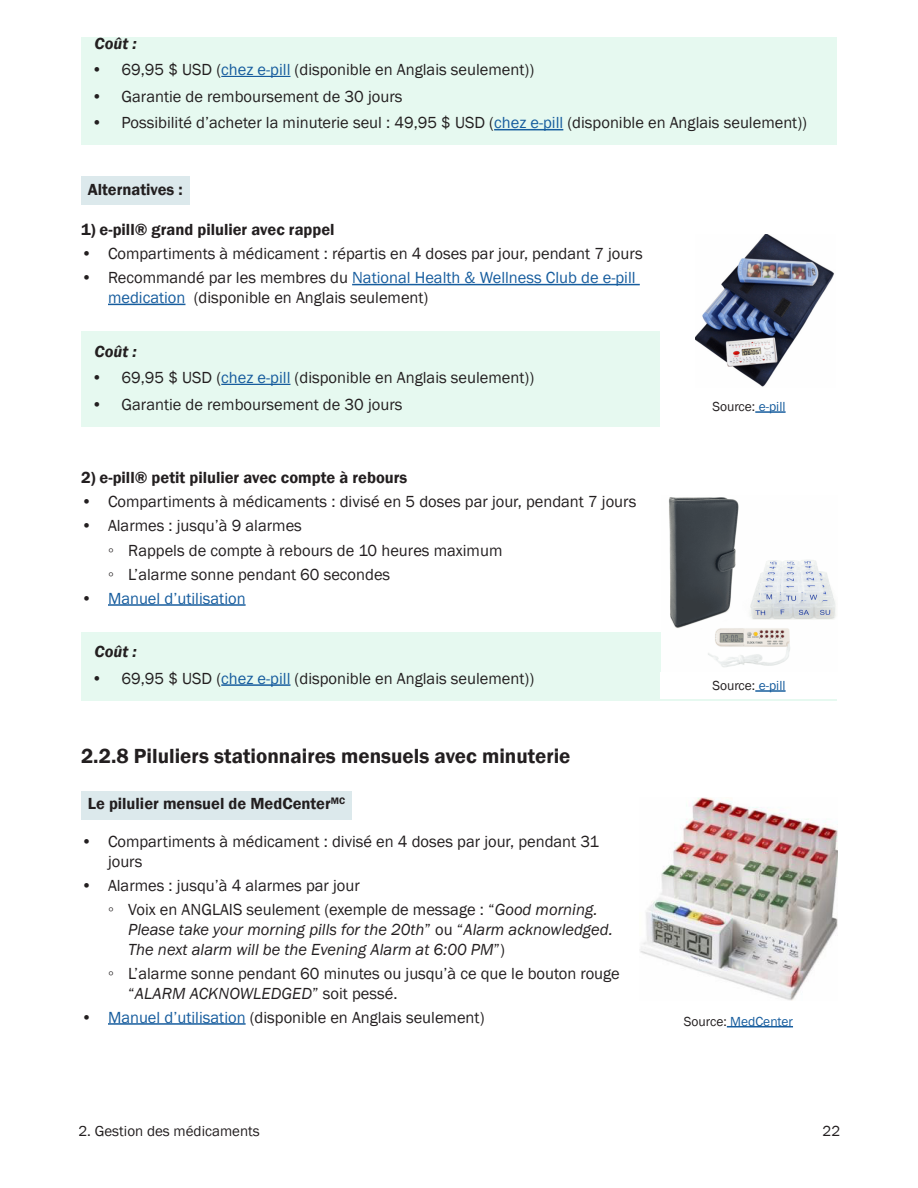
<style>
.page{position:relative;width:918px;height:1188px;background:#fff}
.page>*{position:absolute;margin:0;border:0;box-sizing:border-box;transform-origin:0 0}
.sub-heading_-_12_pts{font:600 21px "Franklin Gothic";color:#231f20}
.t1{font:16.5px/19.8px "Franklin Gothic";color:#231f20}
.t2{font:italic 16.5px/19.8px "Franklin Gothic";color:#231f20}
.sub-sub_headig_10_5{font:600 16.5px "Franklin Gothic";color:#231f20}
.t3{font:16.5px "Franklin Gothic";color:#175d9e}
.Cost_box{font:italic 600 16.5px "Franklin Gothic";color:#231f20}
.bullets{font:15px "Franklin Gothic";color:#231f20}
.bullets-2{font:15px "Franklin Gothic";letter-spacing:-.02em;color:#231f20}
.Paragraph_Style_1{font:13.5px "Franklin Gothic";color:#231f20}
.Paragraph_Style_1-2{font:13.5px "Franklin Gothic";color:#175d9e}
.s1{color:#175d9e}
.s2{color:#231f20}
.s3{font-style:normal}
.s4{font-style:italic}
</style>
<div class="page">
<div style="left:81px;top:37px;width:756px;height:28px;background:#e6f9f0"></div>
<div style="left:81px;top:50px;width:756px;height:42px;background:#e6f9f0"></div>
<hr style="left:221px;top:76px;width:69px;height:1px;background:#175d9e">
<div style="left:81px;top:77px;width:756px;height:42px;background:#e6f9f0"></div>
<div style="left:81px;top:103px;width:756px;height:42px;background:#e6f9f0"></div>
<hr style="left:494px;top:129px;width:69px;height:1px;background:#175d9e">
<div style="left:81px;top:177px;width:109px;height:28px;background:#dce9ec"></div>
<hr style="left:352px;top:284px;width:288px;height:1px;background:#175d9e">
<hr style="left:108px;top:304px;width:77px;height:1px;background:#175d9e">
<div style="left:81px;top:332px;width:756px;height:41px;background:#e6f9f0"></div>
<div style="left:81px;top:358px;width:756px;height:42px;background:#e6f9f0"></div>
<hr style="left:221px;top:384px;width:69px;height:1px;background:#175d9e">
<div style="left:81px;top:385px;width:756px;height:41px;background:#e6f9f0"></div>
<hr style="left:108px;top:604px;width:138px;height:2px;background:#175d9e">
<div style="left:81px;top:632px;width:756px;height:42px;background:#e6f9f0"></div>
<div style="left:81px;top:659px;width:756px;height:41px;background:#e6f9f0"></div>
<hr style="left:221px;top:684px;width:69px;height:2px;background:#175d9e">
<div style="left:81px;top:791px;width:271px;height:28px;background:#dce9ec"></div>
<hr style="left:108px;top:1023px;width:138px;height:2px;background:#175d9e">
<img style="left:640px;top:798px;width:198px;height:203px">
<div style="left:661px;top:234px;width:176px;height:194px;background:#fff"></div>
<img style="left:695px;top:235px;width:139px;height:152px">
<hr style="left:755px;top:411px;width:31px;height:2px;background:#175d9e">
<div style="left:661px;top:672px;width:176px;height:27px;background:#fff"></div>
<hr style="left:755px;top:690px;width:31px;height:2px;background:#175d9e">
<img style="left:662px;top:497px;width:175px;height:175px">
<hr style="left:727px;top:1026px;width:66px;height:1px;background:#175d9e">
<p class="Cost_box" style="left:94px;top:33px;width:44px">Coût :</p>
<p class="t1" style="left:92px;top:60px;width:444px">• 69,95 $ USD (<span class="s1">chez e-pill</span> (disponible en Anglais seulement))</p>
<p class="t1" style="left:92px;top:87px;width:313px">• Garantie de remboursement de 30 jours</p>
<p class="t1" style="left:92px;top:113px;width:717px">• Possibilité d’acheter la minuterie seul : 49,95 $ USD (<span class="s1">chez e-pill</span> (disponible en Anglais seulement))</p>
<p class="sub-sub_headig_10_5" style="left:88px;top:179px;width:97px">Alternatives :</p>
<p class="sub-sub_headig_10_5" style="left:81px;top:219px;width:255px">1) e-pill® grand pilulier avec rappel</p>
<p class="t1" style="left:81px;top:244px;width:563px">• Compartiments à médicament : répartis en 4 doses par jour, pendant 7 jours</p>
<p class="t1" style="left:108px;top:268px;width:529px;text-indent:-27px">• Recommandé par les membres du <span class="s1">National Health &amp; Wellness Club de e-pill medication</span> (disponible en Anglais seulement)</p>
<p class="Cost_box" style="left:94px;top:341px;width:44px">Coût :</p>
<p class="t1" style="left:92px;top:368px;width:444px">• 69,95 $ USD (<span class="s1">chez e-pill</span> (disponible en Anglais seulement))</p>
<p class="t1" style="left:92px;top:395px;width:313px">• Garantie de remboursement de 30 jours</p>
<p class="sub-sub_headig_10_5" style="left:81px;top:467px;width:328px">2) e-pill® petit pilulier avec compte à rebours</p>
<p class="t1" style="left:81px;top:492px;width:557px">• Compartiments à médicaments : divisé en 5 doses par jour, pendant 7 jours</p>
<p class="t1" style="left:81px;top:516px;width:222px">• Alarmes : jusqu’à 9 alarmes</p>
<p class="t1" style="left:108px;top:540px;width:396px">◦ Rappels de compte à rebours de 10 heures maximum</p>
<p class="t1" style="left:108px;top:565px;width:284px">◦ L’alarme sonne pendant 60 secondes</p>
<p class="t3" style="left:81px;top:588px;width:166px"><span class="s2">•</span> Manuel d’utilisation</p>
<p class="Cost_box" style="left:94px;top:641px;width:44px">Coût :</p>
<p class="t1" style="left:92px;top:669px;width:444px">• 69,95 $ USD (<span class="s1">chez e-pill</span> (disponible en Anglais seulement))</p>
<p class="sub-heading_-_12_pts" style="left:81px;top:743px;width:491px">2.2.8 Piluliers stationnaires mensuels avec minuterie</p>
<p class="sub-sub_headig_10_5" style="left:88px;top:794px;width:259px">Le pilulier mensuel de MedCenter<sup>MC</sup></p>
<p class="t1" style="left:108px;top:832px;width:493px;text-indent:-27px">• Compartiments à médicament : divisé en 4 doses par jour, pendant 31 jours</p>
<p class="t1" style="left:81px;top:876px;width:280px">• Alarmes : jusqu’à 4 alarmes par jour</p>
<p class="t2" style="left:128px;top:900px;width:486px;text-indent:-20px"><span class="s3">◦ Voix en ANGLAIS seulement (exemple de message : “</span>Good morning.<br>Please take your morning pills for the 20th<span class="s3">” ou “</span>Alarm acknowledged.<br>The next alarm will be the Evening Alarm at 6:00 PM<span class="s3">”)</span></p>
<p class="t1" style="left:128px;top:964px;width:493px;text-indent:-20px">◦ L’alarme sonne pendant 60 minutes ou jusqu’à ce que le bouton rouge “<span class="s4">ALARM ACKNOWLEDGED</span>” soit pessé.</p>
<p class="t1" style="left:81px;top:1008px;width:405px">• <span class="s1">Manuel d’utilisation</span> (disponible en Anglais seulement)</p>
<p class="Paragraph_Style_1" style="left:712px;top:398px;width:75px">Source: <span class="s1">e-pill</span></p>
<p class="Paragraph_Style_1" style="left:712px;top:677px;width:75px">Source: <span class="s1">e-pill</span></p>
<p class="Paragraph_Style_1-2" style="left:684px;top:1013px;width:111px"><span class="s2">Source:</span> MedCenter</p>
<p class="bullets" style="left:79px;top:1122px;width:183px">2. Gestion des médicaments</p>
<p class="bullets" style="left:78px;top:1123px;width:10px">3</p>
<p class="bullets-2" style="left:122px;top:1123px;width:132px">ion des médicaments</p>
<p class="bullets" style="left:823px;top:1122px;width:19px">22</p>
</div>
